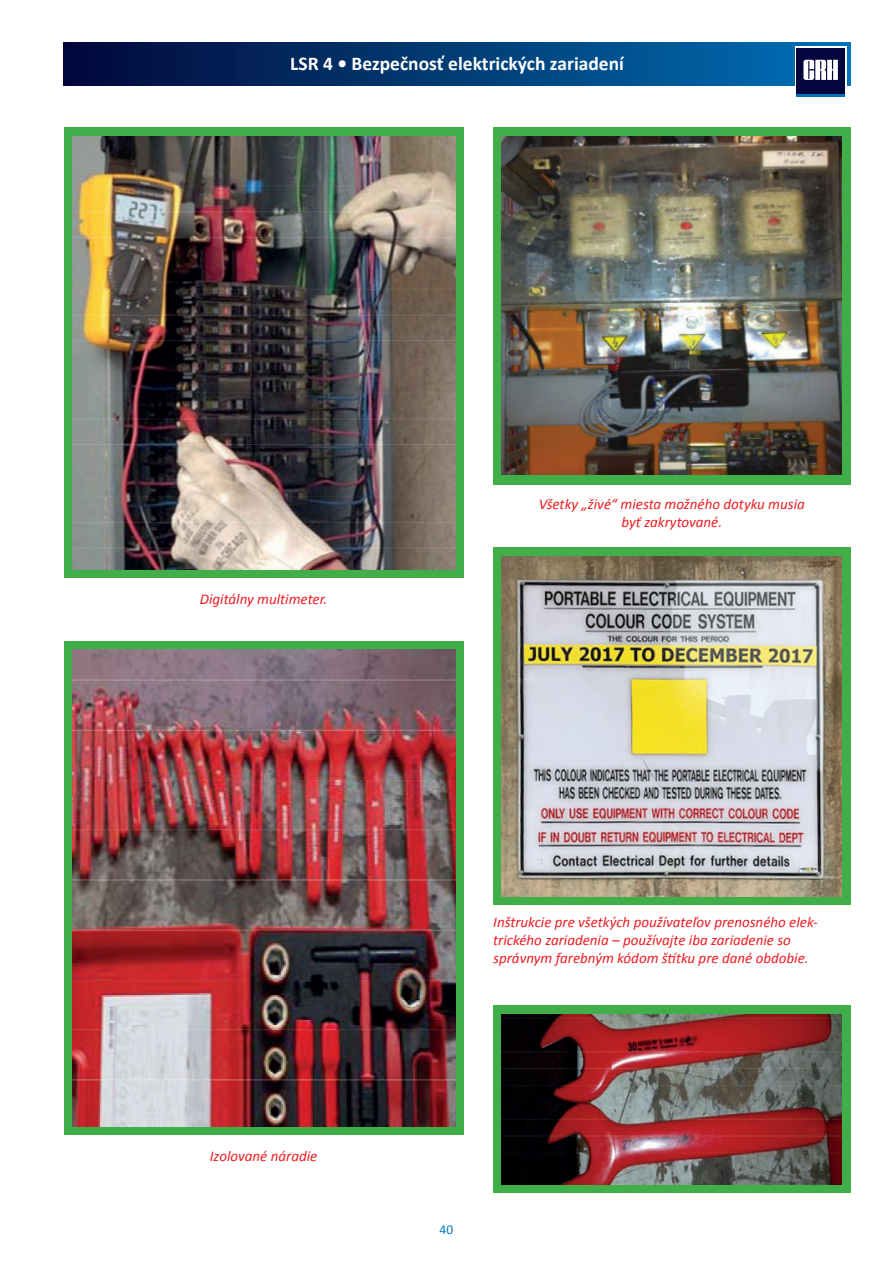
<style>
.page{position:relative;width:893px;height:1263px;background:#fff}
.page>*{position:absolute;margin:0;border:0;box-sizing:border-box;transform-origin:0 0}
.t1{font:700 19.5px "Calibri";color:#fff}
.t2{font:italic 15px/18px "Calibri";color:#ee1d23;text-align:center}
.t3{font:13.5px "Calibri";color:#0079c2}
</style>
<div class="page">
<div style="left:64px;top:43px;width:786px;height:42px;background:linear-gradient(to right,#010839,#0272b6)"></div>
<div style="left:795px;top:47px;width:51px;height:51px;background:#fff"></div>
<div style="left:796px;top:48px;width:49px;height:49px;background:#02063d"></div>
<svg style="left:803px;top:60px;width:35px;height:20px"></svg>
<hr style="left:796px;top:94px;width:49px;height:3px;background:#0072bc">
<div style="left:493px;top:548px;width:357px;height:357px;background:#40ae49"></div>
<div style="left:493px;top:128px;width:357px;height:357px;background:#40ae49"></div>
<div style="left:493px;top:1006px;width:357px;height:187px;background:#40ae49"></div>
<div style="left:64px;top:128px;width:399px;height:450px;background:#40ae49"></div>
<img style="left:72px;top:136px;width:383px;height:434px">
<img style="left:502px;top:136px;width:340px;height:339px">
<img style="left:502px;top:556px;width:340px;height:340px">
<div style="left:64px;top:641px;width:399px;height:493px;background:#40ae49"></div>
<img style="left:72px;top:650px;width:383px;height:476px">
<img style="left:502px;top:1014px;width:340px;height:170px">
<h1 class="t1" style="left:290px;top:51px;width:335px">LSR 4 • Bezpečnosť elektrických zariadení</h1>
<p class="t2" style="left:200px;top:589px;width:129px">Digitálny multimeter.</p>
<p class="t2" style="left:539px;top:494px;width:267px">Všetky „živé“ miesta možného dotyku musia byť zakrytované.</p>
<p class="t2" style="left:210px;top:1147px;width:109px">Izolované náradie</p>
<p class="t2" style="left:493px;top:912px;width:326px;text-align:left">Inštrukcie pre všetkých používateľov prenosného elek&shy;trického zariadenia – používajte iba zariadenie so správnym farebným kódom štítku pre dané obdobie.</p>
<p class="t3" style="left:440px;top:1221px;width:15px">40</p>
</div>
